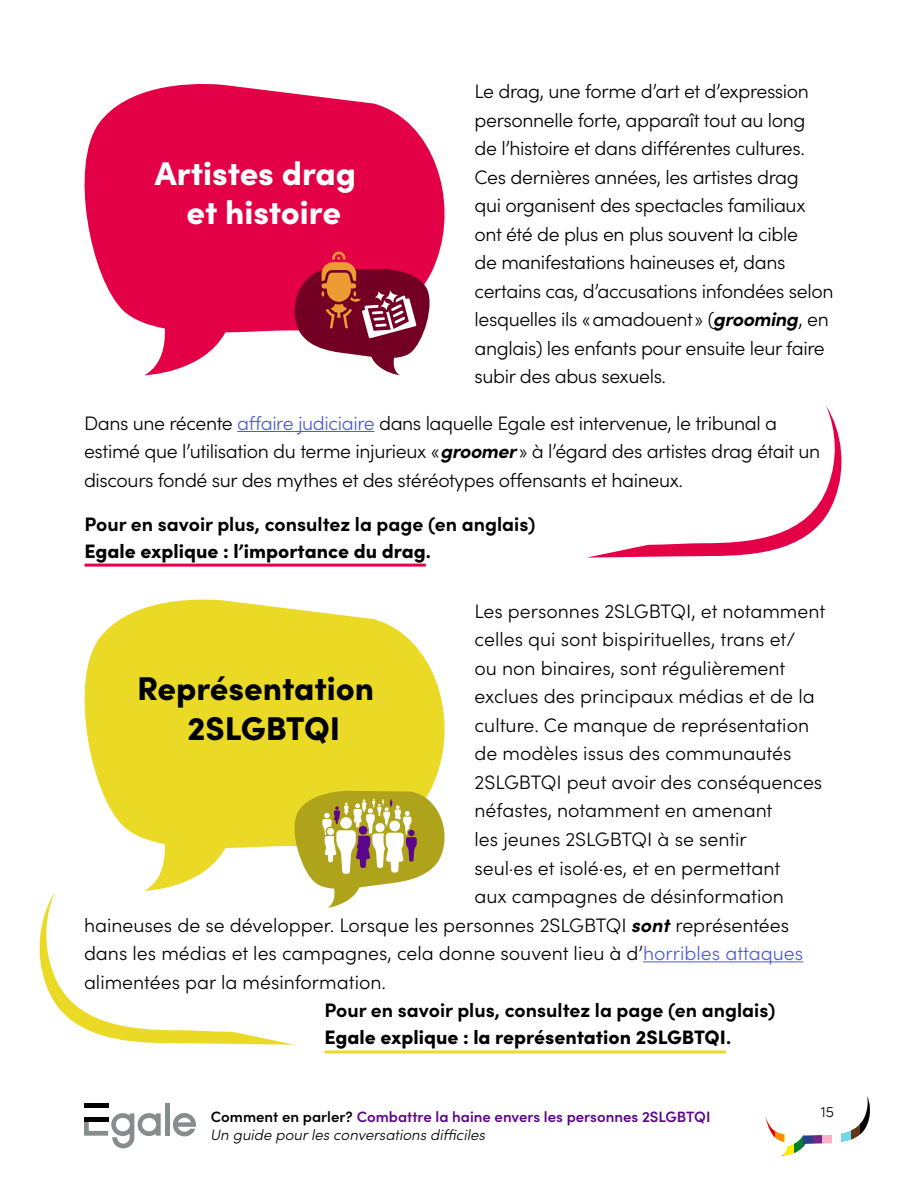
<style>
.page{position:relative;width:918px;height:1188px;background:#fff}
.page>*{position:absolute;margin:0;border:0;box-sizing:border-box;transform-origin:0 0}
.t1{font:900 33px/39.6px "Sofia Pro";color:#fff;text-align:center}
.t2{font:900 33px/39.6px "Sofia Pro";color:#000;text-align:center}
.t3{font:300 19.5px/28.5px "Sofia Pro";letter-spacing:-.02em;color:#000}
.t4{font:300 19.5px "Sofia Pro";color:#000}
.t5{font:700 19.5px/27px "Sofia Pro";color:#000}
.t6{font:600 15px/18px "Sofia Pro";color:#5c068c}
.t7{font:300 15px "Sofia Pro";color:#000}
.s1{font-weight:700;font-style:italic}
.s2{color:#4f5cd6}
.s3{font-weight:900}
.s4{color:#000}
.s5{font-weight:300;font-style:italic;color:#000}
</style>
<div class="page">
<hr style="left:165px;top:1103px;width:4px;height:33px;background:#878c8c">
<svg style="left:173px;top:1113px;width:23px;height:23px"></svg>
<svg style="left:84px;top:1113px;width:77px;height:35px"></svg>
<div style="left:84px;top:1103px;width:24px;height:5px;background:#000"></div>
<div style="left:84px;top:1117px;width:24px;height:5px;background:#000"></div>
<svg style="left:765px;top:1117px;width:10px;height:21px"></svg>
<svg style="left:775px;top:1131px;width:6px;height:10px"></svg>
<hr style="left:781px;top:1096px;width:3px;height:60px;background:#ff8c00">
<svg style="left:784px;top:1134px;width:10px;height:22px"></svg>
<svg style="left:794px;top:1135px;width:9px;height:18px"></svg>
<svg style="left:803px;top:1135px;width:10px;height:12px"></svg>
<svg style="left:813px;top:1135px;width:9px;height:9px"></svg>
<svg style="left:822px;top:1134px;width:10px;height:10px"></svg>
<svg style="left:841px;top:1130px;width:10px;height:13px"></svg>
<svg style="left:851px;top:1124px;width:9px;height:16px"></svg>
<svg style="left:860px;top:1096px;width:10px;height:39px"></svg>
<hr style="left:237px;top:431px;width:137px;height:1px;background:#4f5cd6">
<hr style="left:643px;top:961px;width:160px;height:1px;background:#4f5cd6">
<svg style="left:84px;top:84px;width:361px;height:291px;fill:#e40046"></svg>
<svg style="left:84px;top:599px;width:361px;height:192px;background:#ecde3f"></svg>
<svg style="left:587px;top:406px;width:255px;height:152px"></svg>
<hr style="left:325px;top:1050px;width:401px;height:3px;background:#eada26">
<hr style="left:85px;top:564px;width:341px;height:3px;background:#e40046">
<svg style="left:39px;top:791px;width:406px;height:254px"></svg>
<svg style="left:290px;top:252px;width:146px;height:123px"></svg>
<p class="t3" style="left:475px;top:76px;width:360px">Le drag, une forme d’art et d’expression personnelle forte, apparaît tout au long<br>de l’histoire et dans différentes cultures.<br>Ces dernières années, les artistes drag<br>qui organisent des spectacles familiaux ont été de plus en plus souvent la cible<br>de manifestations haineuses et, dans certains cas, d’accusations infondées selon lesquelles ils «amadouent» (<span class="s1">grooming</span>, en anglais) les enfants pour ensuite leur faire subir des abus sexuels.</p>
<p class="t3" style="left:84px;top:407px;width:738px">Dans une récente <span class="s2">affaire judiciaire</span> dans laquelle Egale est intervenue, le tribunal a estimé que l’utilisation du terme injurieux «<span class="s1">groomer</span>» à l’égard des artistes drag était un discours fondé sur des mythes et des stéréotypes offensants et haineux.</p>
<h1 class="t1" style="left:155px;top:151px;width:203px">Artistes drag et histoire</h1>
<p class="t5" style="left:85px;top:509px;width:452px">Pour en savoir plus, consultez la page (en anglais)<br><span class="s3">Egale explique : l’importance du drag</span>.</p>
<p class="t4" style="left:475px;top:597px;width:352px">Les personnes 2SLGBTQI, et notamment</p>
<p class="t4" style="left:475px;top:625px;width:322px">celles qui sont bispirituelles, trans et/</p>
<p class="t4" style="left:475px;top:654px;width:312px">ou non binaires, sont régulièrement</p>
<p class="t4" style="left:475px;top:683px;width:342px">exclues des principaux médias et de la</p>
<p class="t4" style="left:475px;top:711px;width:336px">culture. Ce manque de représentation</p>
<p class="t4" style="left:475px;top:740px;width:319px">de modèles issus des communautés</p>
<p class="t4" style="left:475px;top:768px;width:349px">2SLGBTQI peut avoir des conséquences</p>
<p class="t4" style="left:475px;top:797px;width:299px">néfastes, notamment en amenant</p>
<p class="t4" style="left:475px;top:825px;width:274px">les jeunes 2SLGBTQI à se sentir</p>
<p class="t4" style="left:475px;top:854px;width:307px">seul·es et isolé·es, et en permettant</p>
<p class="t4" style="left:475px;top:882px;width:311px">aux campagnes de désinformation</p>
<p class="t4" style="left:84px;top:911px;width:707px">haineuses de se développer. Lorsque les personnes 2SLGBTQI <span class="s1">sont</span> représentées</p>
<p class="t4" style="left:84px;top:939px;width:721px">dans les médias et les campagnes, cela donne souvent lieu à d’<span class="s2">horribles attaques</span></p>
<p class="t4" style="left:84px;top:968px;width:304px">alimentées par la mésinformation.</p>
<h1 class="t2" style="left:137px;top:666px;width:238px">Représentation<br>2SLGBTQI</h1>
<p class="t5" style="left:325px;top:996px;width:452px">Pour en savoir plus, consultez la page (en anglais)<br><span class="s3">Egale explique : la représentation 2SLGBTQI</span>.</p>
<p class="t6" style="left:211px;top:1107px;width:501px"><span class="s4">Comment en parler?</span> Combattre la haine envers les personnes 2SLGBTQI<br><span class="s5">Un guide pour les conversations difficiles</span></p>
<p class="t7" style="left:821px;top:1101px;width:15px">15</p>
</div>
